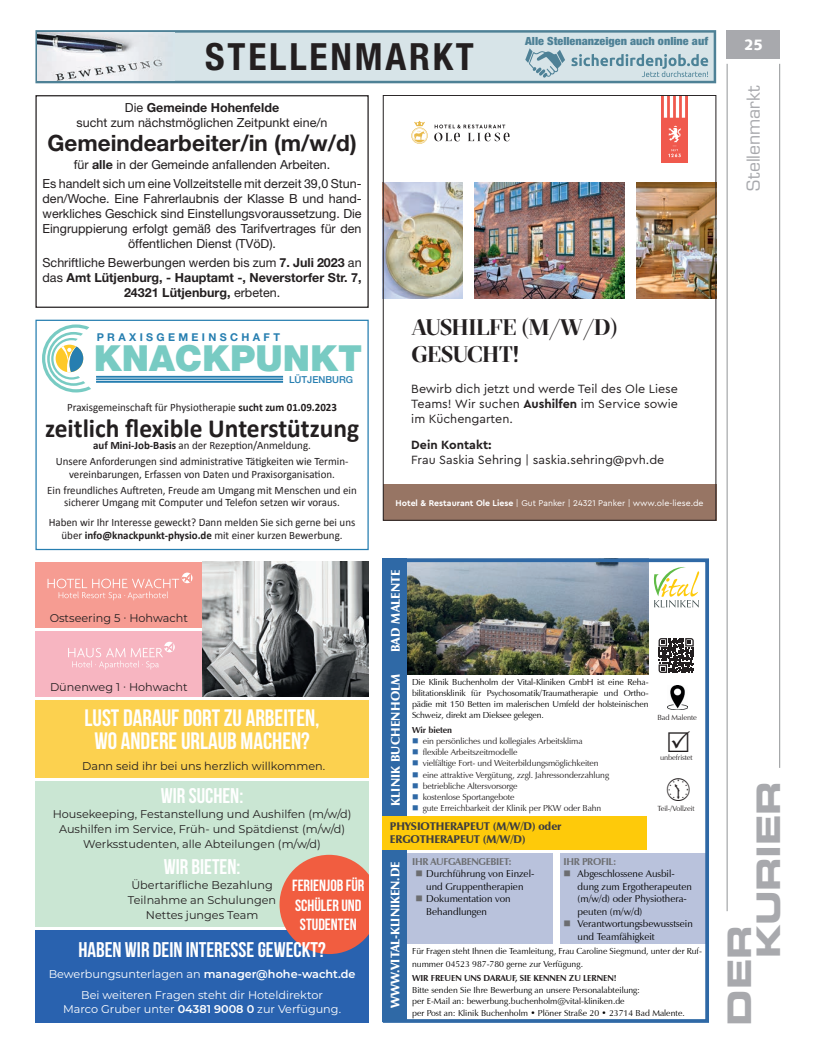
<style>
.page{position:relative;width:819px;height:1053px;background:#fff}
.page>*{position:absolute;margin:0;border:0;box-sizing:border-box;transform-origin:0 0}
.t1{font:700 condensed 37.5px "Helvetica Neue";letter-spacing:.075em;color:#231f20}
.t2{font:900 36px "Helvetica Neue";color:#78cbc3}
.t3{font:32.5px/28.9px "Eurostile LT Std Bold Ex 2";letter-spacing:-.01em;color:#a8a9ad}
.t4{font:700 26.25px "Calibri";color:#231f20}
.t5{font:700 23.75px/22.5px "Bebas Neue";color:#fff;text-align:center}
.t6{font:700 22.5px "Helvetica Neue";color:#231f20}
.t7{font:700 22.5px/27px "GT Sectra Display";letter-spacing:-.01em;color:#231f20}
.t8{font:700 21.25px "Bebas Neue";color:#fff}
.t9{font:17.5px "Eurostile LT Std";color:#a8a9ad}
.t10{font:700 16.25px/19.5px "Bebas Neue";color:#fff}
.t11{font:900 15px "Syntax LT Std";color:#fff}
.t12{font:12.5px/15px "Helvetica Neue";color:#231f20;text-align:center}
.t13{font:12.5px/15px "Cera Pro";color:#231f20;text-align:justify}
.t14{font:700 12.5px/15px "Helvetica Neue";color:#231f20;text-align:center}
.t15{font:900 12.5px "Zapf Humanist 601 BT";letter-spacing:.015em;color:#fff}
.t16{font:11.25px/16px "Calibri";color:#231f20;text-align:center}
.t17{font:11.25px/15px "Montserrat";color:#231f20;text-align:center}
.t18{font:11.25px/21px "Montserrat";color:#fff;text-align:center}
.t19{font:900 condensed 11.25px "Helvetica Neue";color:#4e8196;scale:1.08 1}
.t20{font:900 11.12px/13.6px "Zapf Humanist 601 BT";letter-spacing:-.01em;color:#3e3e3f}
.t21{font:700 10.75px "Helvetica Neue";letter-spacing:.31em;color:#267eb0}
.t22{font:9.88px/12.4px "Zapf Humanist 601 BT";color:#000}
.t23{font:500 9.62px "Helvetica Neue";color:#267eb0}
.t24{font:8.75px "Cera Pro";color:#fff}
.t25{font:8.62px/11.1px "Zapf Humanist 601 BT";color:#000}
.t26{font:8.62px/11.1px "Zapf Humanist 601 BT";letter-spacing:-.01em;color:#231f20}
.t27{font:7.5px "Zapf Humanist 601 BT";letter-spacing:-.01em;color:#231f20}
.s1{font-weight:700}
.s2{font-weight:400}
.s3{font-weight:600}
.s4{font-weight:700;color:#6c6d70}
.s5{font-weight:700;color:#231f20}
</style>
<div class="page">
<hr style="left:726px;top:64px;width:1px;height:847px;background:#939598">
<hr style="left:779px;top:64px;width:1px;height:703px;background:#939598">
<div style="left:726px;top:30px;width:54px;height:29px;background:#a8a9ad"></div>
<div style="left:35px;top:95px;width:333px;height:213px;border:1px solid #231f20"></div>
<img style="left:407px;top:563px;width:241px;height:111px">
<div style="left:560px;top:853px;width:145px;height:91px;background:#b9c2dc"></div>
<div style="left:390px;top:853px;width:163px;height:91px;background:#b9c2dc"></div>
<svg style="left:653px;top:567px;width:46px;height:40px"></svg>
<img style="left:667px;top:685px;width:20px;height:24px">
<svg style="left:658px;top:638px;width:35px;height:35px"></svg>
<div style="left:383px;top:558px;width:326px;height:464px;border:4px solid #2f69a6"></div>
<div style="left:383px;top:558px;width:24px;height:463px;background:#2f69a6"></div>
<div style="left:383px;top:815px;width:264px;height:34px;background:#feca0a"></div>
<img style="left:474px;top:182px;width:151px;height:116px">
<img style="left:385px;top:182px;width:77px;height:116px">
<img style="left:636px;top:182px;width:78px;height:116px">
<svg style="left:434px;top:125px;width:75px;height:17px"></svg>
<svg style="left:411px;top:121px;width:16px;height:23px"></svg>
<div style="left:661px;top:95px;width:26px;height:67px;background:#f0594d"></div>
<svg style="left:663px;top:97px;width:22px;height:60px"></svg>
<div style="left:383px;top:484px;width:333px;height:36px;background:#977564"></div>
<div style="left:383px;top:95px;width:333px;height:425px;border:1px solid #231f20"></div>
<div style="left:35px;top:781px;width:334px;height:146px;background:#cae6d3"></div>
<img style="left:202px;top:562px;width:167px;height:134px">
<div style="left:35px;top:700px;width:334px;height:78px;background:#fcd14f"></div>
<div style="left:35px;top:930px;width:334px;height:92px;background:#2962af"></div>
<div style="left:35px;top:631px;width:167px;height:65px;background:#f7b5c1"></div>
<svg style="left:68px;top:641px;width:107px;height:28px"></svg>
<div style="left:35px;top:562px;width:167px;height:65px;background:#f69c92"></div>
<svg style="left:48px;top:572px;width:144px;height:28px"></svg>
<svg style="left:279px;top:854px;width:90px;height:100px"></svg>
<svg style="left:42px;top:324px;width:49px;height:68px"></svg>
<hr style="left:96px;top:376px;width:187px;height:1px;background:#267eb0">
<hr style="left:96px;top:378px;width:187px;height:2px;background:#267eb0">
<hr style="left:96px;top:381px;width:187px;height:2px;background:#267eb0">
<div style="left:35px;top:319px;width:333px;height:231px;border:1px solid #267eb0"></div>
<svg style="left:35px;top:30px;width:681px;height:53px;background:#c5d7dd"></svg>
<img style="left:38px;top:33px;width:136px;height:48px">
<svg style="left:571px;top:54px;width:137px;height:23px;background:#b3cbd3"></svg>
<svg style="left:525px;top:48px;width:40px;height:30px"></svg>
<p class="t1" style="left:205px;top:34px;width:270px">STELLENMARKT</p>
<p class="t12" style="left:77px;top:100px;width:252px">Die <span class="s1">Gemeinde Hohenfelde<br></span>sucht zum nächstmöglichen Zeitpunkt eine/n</p>
<p class="t6" style="left:47px;top:129px;width:311px">Gemeindearbeiter/in (m/w/d)</p>
<p class="t12" style="left:43px;top:155px;width:320px;line-height:18.5px">für <span class="s1">alle</span> in der Gemeinde anfallenden Arbeiten.<br>Es handelt sich um eine Vollzeitstelle mit derzeit 39,0 Stun-</p>
<p class="t12" style="left:43px;top:191px;width:320px">den/Woche. Eine Fahrerlaubnis der Klasse B und hand&shy;werkliches Geschick sind Einstellungsvoraussetzung. Die Eingruppierung erfolgt gemäß des Tarifvertrages für den öffentlichen Dienst (TVöD).</p>
<p class="t14" style="left:43px;top:254px;width:320px"><span class="s2">Schriftliche Bewerbungen werden bis zum</span> 7. Juli 2023 <span class="s2">an das</span> Amt Lütjenburg, - Hauptamt -, Neverstorfer Str. 7,<br>24321 Lütjenburg, <span class="s2">erbeten.</span></p>
<p class="t19" style="left:525px;top:34px;width:171px">Alle Stellenanzeigen auch online auf</p>
<p class="t21" style="left:97px;top:330px;width:185px">PRAXISGEMEINSCHAFT</p>
<p class="t2" style="left:94px;top:337px;width:270px">KNACKPUNKT</p>
<p class="t23" style="left:289px;top:373px;width:65px">LÜTJENBURG</p>
<p class="t16" style="left:67px;top:398px;width:271px">Praxisgemeinschaft für Physiotherapie <span class="s1">sucht zum 01.09.2023</span></p>
<p class="t4" style="left:45px;top:412px;width:315px">zeitlich flexible Unterstützung</p>
<p class="t16" style="left:56px;top:437px;width:294px"><span class="s1">auf Mini-Job-Basis</span> an der Rezeption/Anmeldung.<br>Unsere Anforderungen sind administrative Tätigkeiten wie Termin-</p>
<p class="t16" style="left:47px;top:465px;width:311px">vereinbarungen, Erfassen von Daten und Praxisorganisation.<br>Ein freundliches Auftreten, Freude am Umgang mit Menschen und ein</p>
<p class="t16" style="left:49px;top:492px;width:308px;line-height:19.6px">sicherer Umgang mit Computer und Telefon setzen wir voraus.<br>Haben wir Ihr Interesse geweckt? Dann melden Sie sich gerne bei uns</p>
<p class="t16" style="left:62px;top:526px;width:282px">über <span class="s1">info@knackpunkt-physio.de</span> mit einer kurzen Bewerbung.</p>
<p class="t17" style="left:50px;top:610px;width:140px">Ostseering 5 ∙ Hohwacht</p>
<p class="t17" style="left:50px;top:679px;width:139px">Dünenweg 1 ∙ Hohwacht</p>
<p class="t5" style="left:85px;top:706px;width:236px">LUST DARAUF DORT ZU ARBEITEN,<br>WO ANDERE URLAUB MACHEN?</p>
<p class="t17" style="left:82px;top:758px;width:244px">Dann seid ihr bei uns herzlich willkommen.</p>
<p class="t8" style="left:161px;top:784px;width:84px">WIR SUCHEN:</p>
<p class="t17" style="left:53px;top:806px;width:300px">Housekeeping, Festanstellung und Aushilfen (m/w/d)<br>Aushilfen im Service, Früh- und Spätdienst (m/w/d)<br>Werksstudenten, alle Abteilungen (m/w/d)</p>
<p class="t8" style="left:164px;top:854px;width:78px">WIR BIETEN:</p>
<p class="t17" style="left:128px;top:877px;width:150px">Übertarifliche Bezahlung<br>Teilnahme an Schulungen<br>Nettes junges Team</p>
<p class="t10" style="left:292px;top:875px;width:74px">FERIENJOB FÜR<br>SCHÜLER UND<br>STUDENTEN</p>
<p class="t8" style="left:78px;top:937px;width:249px">HABEN WIR DEIN INTERESSE GEWECKT?</p>
<p class="t18" style="left:49px;top:963px;width:308px">Bewerbungsunterlagen an <span class="s3">manager@hohe-wacht.de<br></span>Bei weiteren Fragen steht dir Hoteldirektor</p>
<p class="t18" style="left:63px;top:997px;width:279px">Marco Gruber unter <span class="s3">04381 9008 0</span> zur Verfügung.</p>
<p class="t7" style="left:411px;top:314px;width:207px">AUSHILFE (M/W/D)<br>GESUCHT!</p>
<p class="t13" style="left:411px;top:380px;width:268px">Bewirb dich jetzt und werde Teil des Ole Liese Teams! Wir suchen <span class="s1">Aushilfen</span> im Service sowie im Küchengarten.</p>
<p class="t13" style="left:411px;top:436px;width:254px"><span class="s1">Dein Kontakt:<br></span>Frau Saskia Sehring | saskia.sehring@pvh.de</p>
<p class="t24" style="left:395px;top:497px;width:309px"><span class="s1">Hotel &amp; Restaurant Ole Liese</span> | Gut Panker | 24321 Panker | www.ole-liese.de</p>
<p class="t15" style="left:387px;top:652px;width:84px;rotate:-90deg">BAD MALENTE</p>
<p class="t15" style="left:387px;top:805px;width:133px;rotate:-90deg">KLINIK BUCHENHOLM</p>
<p class="t25" style="left:412px;top:676px;width:238px;text-align:justify">Die Klinik Buchenholm der Vital-Kliniken GmbH ist eine Reha&shy;bilitationsklinik für Psychosomatik/Traumatherapie und Ortho&shy;pädie mit 150 Betten im malerischen Umfeld der holsteinischen Schweiz, direkt am Dieksee gelegen.</p>
<p class="t26" style="left:422px;top:724px;width:188px;text-indent:-11px"><span class="s1">Wir bieten<br></span>ein persönliches und kollegiales Arbeitsklima flexible Arbeitszeitmodelle<br>vielfältige Fort- und Weiterbildungsmöglichkeiten eine attraktive Vergütung, zzgl. Jahressonderzahlung betriebliche Altersvorsorge<br>kostenlose Sportangebote<br>gute Erreichbarkeit der Klinik per PKW oder Bahn</p>
<p class="t27" style="left:657px;top:712px;width:41px">Bad Malente</p>
<p class="t27" style="left:660px;top:753px;width:34px">unbefristet</p>
<p class="t27" style="left:657px;top:803px;width:39px">Teil-/Vollzeit</p>
<p class="t20" style="left:390px;top:819px;width:173px">PHYSIOTHERAPEUT (M/W/D) oder<br>ERGOTHERAPEUT (M/W/D)</p>
<p class="t15" style="left:387px;top:1008px;width:148px;rotate:-90deg">WWW.VITAL-KLINIKEN.DE</p>
<p class="t22" style="left:577px;top:855px;width:117px;text-indent:-14px"><span class="s4">IHR PROFIL:<br></span>Abgeschlossene Ausbil&shy;dung zum Ergotherapeuten (m/w/d) oder Physiothera&shy;peuten (m/w/d)<br>Verantwortungsbewusstsein und Teamfähigkeit</p>
<p class="t25" style="left:412px;top:945px;width:291px;line-height:12.4px">Für Fragen steht Ihnen die Teamleitung, Frau Caroline Siegmund, unter der Ruf&shy;nummer 04523 987-780 gerne zur Verfügung.</p>
<p class="t25" style="left:412px;top:972px;width:229px"><span class="s5">WIR FREUEN UNS DARAUF, SIE KENNEN ZU LERNEN!<br></span>Bitte senden Sie Ihre Bewerbung an unsere Personalabteilung: per E-Mail an: bewerbung.buchenholm@vital-kliniken.de</p>
<p class="t25" style="left:412px;top:1007px;width:274px">per Post an: Klinik Buchenholm • Plöner Straße 20 • 23714 Bad Malente.</p>
<p class="t22" style="left:426px;top:855px;width:110px;text-indent:-14px"><span class="s4">IHR AUFGABENGEBIET:<br></span>Durchführung von Einzel&shy;und Gruppentherapien<br>Dokumentation von<br>Behandlungen</p>
<p class="t11" style="left:744px;top:36px;width:20px">25</p>
<p class="t9" style="left:743px;top:190px;width:106px;rotate:-90deg">Stellenmarkt</p>
<p class="t3" style="left:724px;top:958px;width:179px;text-indent:-67px;rotate:-90deg">DER<br>KURIER</p>
</div>
